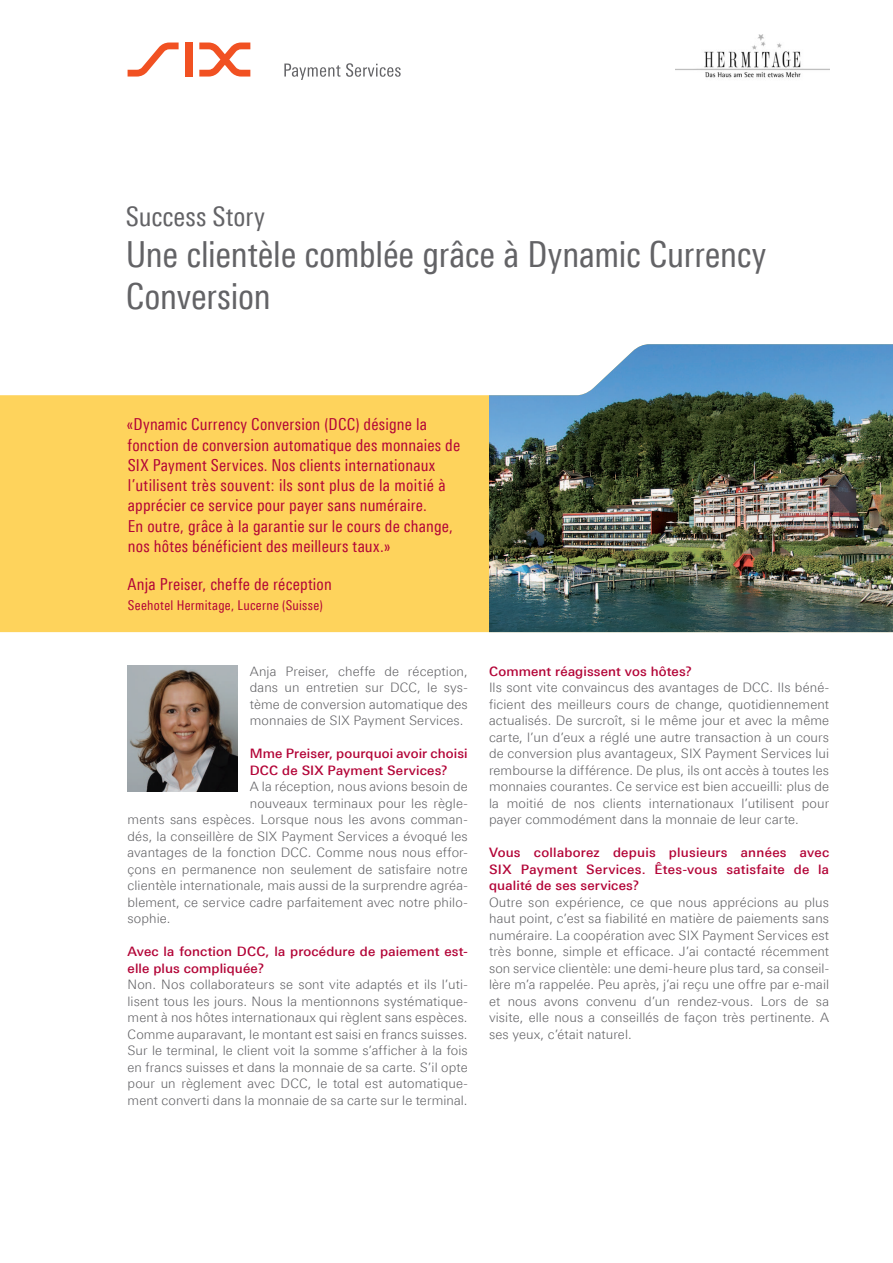
<style>
.page{position:relative;width:893px;height:1263px;background:#fff}
.page>*{position:absolute;margin:0;border:0;box-sizing:border-box;transform-origin:0 0}
.t1{font:36px/41.2px "Linotype Univers 420 Cn";letter-spacing:-.01em;color:#636366}
.t2{font:27px "Linotype Univers 420 Cn";letter-spacing:.005em;color:#636366}
.t3{font:16.5px/20.2px "Linotype Univers 420 Cn";letter-spacing:.01em;color:#b30437}
.t4{font:13.5px "Linotype Univers 420 Cn";letter-spacing:.02em;color:#b30437}
.t5{font:300 13.05px/16.5px "Linotype Univers 330";letter-spacing:.01em;color:#636366;text-align:justify}
.t6{font:500 13.05px/16.5px "Linotype Univers 530";letter-spacing:.01em;color:#b30437}
</style>
<div class="page">
<svg style="left:128px;top:43px;width:51px;height:34px"></svg>
<div style="left:185px;top:43px;width:8px;height:34px;background:#f15122"></div>
<svg style="left:199px;top:43px;width:51px;height:34px"></svg>
<svg style="left:284px;top:63px;width:117px;height:17px"></svg>
<img style="left:489px;top:344px;width:404px;height:288px">
<div style="left:0;top:395px;width:489px;height:237px;background:#fed35c"></div>
<img style="left:128px;top:666px;width:109px;height:125px">
<img style="left:675px;top:35px;width:154px;height:43px">
<h2 class="t2" style="left:126px;top:201px;width:140px">Success Story</h2>
<h1 class="t1" style="left:126px;top:234px;width:642px">Une clientèle comblée grâce à Dynamic Currency<br>Conversion</h1>
<p class="t3" style="left:127px;top:414px;width:335px">«Dynamic Currency Conversion (DCC) désigne la fonction de conversion automatique des monnaies de SIX Payment Services. Nos clients internationaux l’utilisent très souvent: ils sont plus de la moitié à apprécier ce service pour payer sans numéraire.<br>En outre, grâce à la garantie sur le cours de change, nos hôtes bénéficient des meilleurs taux.»</p>
<p class="t3" style="left:127px;top:574px;width:206px">Anja Preiser, cheffe de réception</p>
<p class="t4" style="left:128px;top:598px;width:196px">Seehotel Hermitage, Lucerne (Suisse)</p>
<p class="t5" style="left:250px;top:663px;width:219px">Anja Preiser, cheffe de réception, dans un entretien sur DCC, le sys&shy;tème de conversion automatique des monnaies de SIX Payment Services.</p>
<p class="t6" style="left:250px;top:745px;width:219px">Mme Preiser, pourquoi avoir choisi<br>DCC de SIX Payment Services?</p>
<p class="t5" style="left:250px;top:778px;width:219px">A la réception, nous avions besoin de</p>
<p class="t5" style="left:250px;top:795px;width:219px">nouveaux terminaux pour les règle-</p>
<p class="t5" style="left:128px;top:811px;width:342px">ments sans espèces. Lorsque nous les avons comman-</p>
<p class="t5" style="left:128px;top:828px;width:342px">dés, la conseillère de SIX Payment Services a évoqué les</p>
<p class="t5" style="left:128px;top:844px;width:342px">avantages de la fonction DCC. Comme nous nous effor-</p>
<p class="t5" style="left:128px;top:861px;width:342px">çons en permanence non seulement de satisfaire notre</p>
<p class="t5" style="left:128px;top:877px;width:342px">clientèle internationale, mais aussi de la surprendre agréa-</p>
<p class="t5" style="left:128px;top:894px;width:342px">blement, ce service cadre parfaitement avec notre philo-</p>
<p class="t5" style="left:128px;top:910px;width:44px">sophie.</p>
<p class="t6" style="left:128px;top:943px;width:342px">Avec la fonction DCC, la procédure de paiement est&shy;elle plus compliquée?</p>
<p class="t5" style="left:128px;top:976px;width:342px">Non. Nos collaborateurs se sont vite adaptés et ils l’uti&shy;lisent tous les jours. Nous la mentionnons systématique&shy;ment à nos hôtes internationaux qui règlent sans espèces.<br>Comme auparavant, le montant est saisi en francs suisses.<br>Sur le terminal, le client voit la somme s’afficher à la fois en francs suisses et dans la monnaie de sa carte. S’il opte pour un règlement avec DCC, le total est automatique&shy;ment converti dans la monnaie de sa carte sur le terminal.</p>
<p class="t6" style="left:489px;top:663px;width:205px">Comment réagissent vos hôtes?</p>
<p class="t5" style="left:489px;top:679px;width:342px">Ils sont vite convaincus des avantages de DCC. Ils béné&shy;ficient des meilleurs cours de change, quotidiennement actualisés. De surcroît, si le même jour et avec la même carte, l’un d’eux a réglé une autre transaction à un cours de conversion plus avantageux, SIX Payment Services lui rembourse la différence. De plus, ils ont accès à toutes les monnaies courantes. Ce service est bien accueilli: plus de la moitié de nos clients internationaux l’utilisent pour payer commodément dans la monnaie de leur carte.</p>
<p class="t6" style="left:489px;top:844px;width:342px;text-align:justify">Vous collaborez depuis plusieurs années avec SIX Payment Services. Êtes-vous satisfaite de la qualité de ses services?</p>
<p class="t5" style="left:489px;top:893px;width:342px">Outre son expérience, ce que nous apprécions au plus haut point, c’est sa fiabilité en matière de paiements sans numéraire. La coopération avec SIX Payment Services est très bonne, simple et efficace. J’ai contacté récemment son service clientèle: une demi-heure plus tard, sa conseil&shy;lère m’a rappelée. Peu après, j’ai reçu une offre par e-mail et nous avons convenu d’un rendez-vous. Lors de sa visite, elle nous a conseillés de façon très pertinente. A ses yeux, c’était naturel.</p>
</div>
